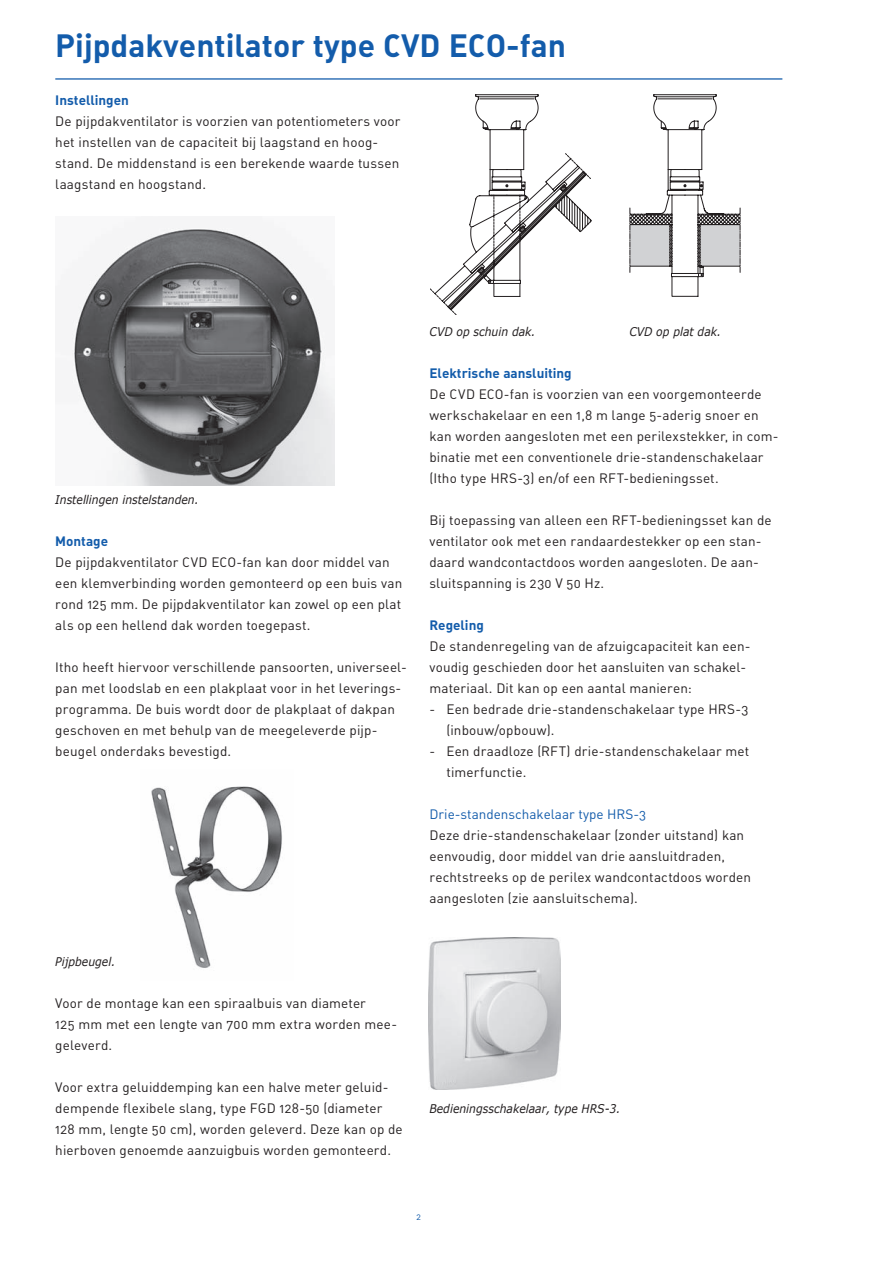
<style>
.page{position:relative;width:893px;height:1263px;background:#fff}
.page>*{position:absolute;margin:0;border:0;box-sizing:border-box;transform-origin:0 0}
.t1{font:31.8px "DIN Bold Alternate";color:#135cab}
.t2{font:13.5px/21px "DIN Regular Alternate";letter-spacing:.01em;color:#231f20}
.t3{font:13.5px "DIN Bold Alternate";color:#135cab}
.t4{font:13.5px "DIN Regular Alternate";color:#135cab}
.t5{font:italic 12px "Verdana";color:#231f20;scale:.9 1}
.t6{font:9px "DIN Regular Alternate";color:#135cab}
</style>
<div class="page">
<img style="left:72px;top:228px;width:263px;height:257px">
<img style="left:151px;top:786px;width:131px;height:182px">
<svg style="left:430px;top:95px;width:162px;height:220px"></svg>
<svg style="left:630px;top:95px;width:110px;height:201px"></svg>
<img style="left:429px;top:938px;width:132px;height:151px">
<hr style="left:55px;top:78px;width:727px;height:2px;background:#135cab">
<h1 class="t1" style="left:55px;top:24px;width:512px">Pijpdakventilator type CVD ECO-fan</h1>
<p class="t3" style="left:55px;top:92px;width:75px">Instellingen</p>
<p class="t2" style="left:55px;top:111px;width:347px">De pijpdakventilator is voorzien van potentiometers voor het instellen van de capaciteit bij laagstand en hoog&shy;stand. De middenstand is een berekende waarde tussen laagstand en hoogstand.</p>
<p class="t5" style="left:55px;top:492px;width:161px">Instellingen instelstanden.</p>
<p class="t3" style="left:55px;top:533px;width:54px">Montage</p>
<p class="t2" style="left:55px;top:552px;width:348px">De pijpdakventilator CVD ECO-fan kan door middel van een klemverbinding worden gemonteerd op een buis van rond 125 mm. De pijpdakventilator kan zowel op een plat als op een hellend dak worden toegepast.</p>
<p class="t2" style="left:55px;top:657px;width:353px">Itho heeft hiervoor verschillende pansoorten, universeel&shy;pan met loodslab en een plakplaat voor in het leverings&shy;programma. De buis wordt door de plakplaat of dakpan geschoven en met behulp van de meegeleverde pijp&shy;beugel onderdaks bevestigd.</p>
<p class="t5" style="left:55px;top:954px;width:68px">Pijpbeugel.</p>
<p class="t2" style="left:55px;top:993px;width:343px">Voor de montage kan een spiraalbuis van diameter<br>125 mm met een lengte van 700 mm extra worden mee&shy;geleverd.</p>
<p class="t2" style="left:55px;top:1077px;width:349px">Voor extra geluiddemping kan een halve meter geluid&shy;dempende flexibele slang, type FGD 128-50 (diameter 128 mm, lengte 50 cm), worden geleverd. Deze kan op de hierboven genoemde aanzuigbuis worden gemonteerd.</p>
<p class="t5" style="left:429px;top:324px;width:119px">CVD op schuin dak.</p>
<p class="t5" style="left:629px;top:324px;width:103px">CVD op plat dak.</p>
<p class="t3" style="left:429px;top:365px;width:144px">Elektrische aansluiting</p>
<p class="t2" style="left:429px;top:384px;width:351px">De CVD ECO-fan is voorzien van een voorgemonteerde werkschakelaar en een 1,8 m lange 5-aderig snoer en kan worden aangesloten met een perilexstekker, in com&shy;binatie met een conventionele drie-standenschakelaar (Itho type HRS-3) en/of een RFT-bedieningsset.</p>
<p class="t2" style="left:429px;top:510px;width:344px">Bij toepassing van alleen een RFT-bedieningsset kan de ventilator ook met een randaardestekker op een stan&shy;daard wandcontactdoos worden aangesloten. De aan&shy;sluitspanning is 230 V 50 Hz.</p>
<p class="t3" style="left:429px;top:617px;width:56px">Regeling</p>
<p class="t2" style="left:429px;top:636px;width:323px">De standenregeling van de afzuigcapaciteit kan een&shy;voudig geschieden door het aansluiten van schakel&shy;materiaal. Dit kan op een aantal manieren:</p>
<p class="t2" style="left:446px;top:699px;width:303px;text-indent:-17px">- Een bedrade drie-standenschakelaar type HRS-3 (inbouw/opbouw).</p>
<p class="t2" style="left:446px;top:741px;width:304px;text-indent:-17px">- Een draadloze (RFT) drie-standenschakelaar met timerfunctie.</p>
<p class="t4" style="left:429px;top:806px;width:218px">Drie-standenschakelaar type HRS-3</p>
<p class="t2" style="left:429px;top:825px;width:323px">Deze drie-standenschakelaar (zonder uitstand) kan eenvoudig, door middel van drie aansluitdraden, rechtstreeks op de perilex wandcontactdoos worden aangesloten (zie aansluitschema).</p>
<p class="t5" style="left:429px;top:1101px;width:214px">Bedieningsschakelaar, type HRS-3.</p>
<p class="t6" style="left:417px;top:1211px;width:6px">2</p>
</div>
